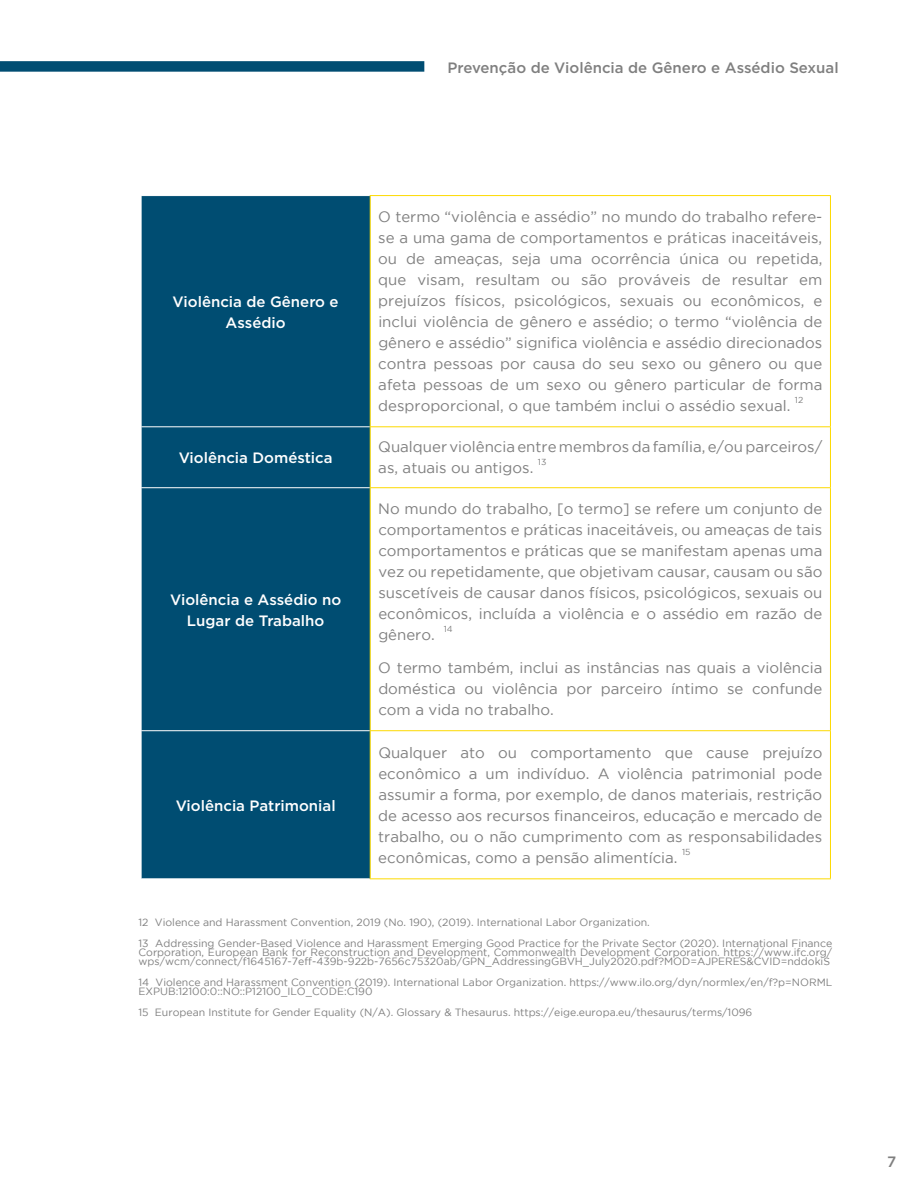
<style>
.page{position:relative;width:918px;height:1188px;background:#fff}
.page>*{position:absolute;margin:0;border:0;box-sizing:border-box;transform-origin:0 0}
.t1{font:15px/21px "Gotham";color:#7f7f7f;text-align:justify}
.t2{font:500 15px/21px "Gotham";color:#fff;text-align:center}
.t3{font:500 15px "Gotham";color:#7f7f7f}
.t4{font:10.5px/9px "Gotham";color:#7f7f7f}
.t5{font:8.7px "Gotham";color:#7f7f7f}
</style>
<div class="page">
<div style="left:142px;top:196px;width:228px;height:682px;background:#004d72"></div>
<hr style="left:141px;top:426px;width:229px;height:1px;background:#fff">
<hr style="left:141px;top:487px;width:229px;height:1px;background:#fff">
<hr style="left:141px;top:730px;width:229px;height:1px;background:#fff">
<hr style="left:370px;top:195px;width:461px;height:1px;background:#fdda00">
<hr style="left:370px;top:196px;width:1px;height:230px;background:#fdda00">
<hr style="left:830px;top:196px;width:1px;height:230px;background:#fdda00">
<hr style="left:370px;top:426px;width:461px;height:1px;background:#fdda00">
<hr style="left:370px;top:427px;width:1px;height:60px;background:#fdda00">
<hr style="left:830px;top:427px;width:1px;height:60px;background:#fdda00">
<hr style="left:370px;top:487px;width:461px;height:1px;background:#fdda00">
<hr style="left:370px;top:488px;width:1px;height:242px;background:#fdda00">
<hr style="left:830px;top:488px;width:1px;height:242px;background:#fdda00">
<hr style="left:370px;top:730px;width:461px;height:1px;background:#fdda00">
<hr style="left:370px;top:731px;width:1px;height:147px;background:#fdda00">
<hr style="left:830px;top:731px;width:1px;height:147px;background:#fdda00">
<hr style="left:370px;top:878px;width:461px;height:1px;background:#fdda00">
<div style="left:0;top:61px;width:424px;height:11px;background:#004d72"></div>
<p class="t3" style="left:448px;top:58px;width:393px">Prevenção de Violência de Gênero e Assédio Sexual</p>
<p class="t2" style="left:173px;top:291px;width:168px">Violência de Gênero e<br>Assédio</p>
<p class="t1" style="left:378px;top:206px;width:446px">O termo “violência e assédio” no mundo do trabalho refere&shy;se a uma gama de comportamentos e práticas inaceitáveis, ou de ameaças, seja uma ocorrência única ou repetida, que visam, resultam ou são prováveis de resultar em prejuízos físicos, psicológicos, sexuais ou econômicos, e inclui violência de gênero e assédio; o termo “violência de gênero e assédio” significa violência e assédio direcionados contra pessoas por causa do seu sexo ou gênero ou que afeta pessoas de um sexo ou gênero particular de forma desproporcional, o que também inclui o assédio sexual.</p>
<p class="t5" style="left:795px;top:395px;width:10px">12</p>
<p class="t2" style="left:179px;top:447px;width:155px">Violência Doméstica</p>
<p class="t1" style="left:378px;top:436px;width:446px">Qualquer violência entremembrosda família, e/ouparceiros/ as, atuais ou antigos.</p>
<p class="t5" style="left:538px;top:457px;width:10px">13</p>
<p class="t2" style="left:170px;top:589px;width:173px">Violência e Assédio no<br>Lugar de Trabalho</p>
<p class="t2" style="left:176px;top:795px;width:161px">Violência Patrimonial</p>
<p class="t1" style="left:378px;top:498px;width:446px">No mundo do trabalho, [o termo] se refere um conjunto de comportamentos e práticas inaceitáveis, ou ameaças de tais comportamentos e práticas que se manifestam apenas uma vez ou repetidamente, que objetivam causar, causam ou são suscetíveis de causar danos físicos, psicológicos, sexuais ou econômicos, incluída a violência e o assédio em razão de gênero.</p>
<p class="t5" style="left:444px;top:624px;width:10px">14</p>
<p class="t1" style="left:378px;top:657px;width:446px">O termo também, inclui as instâncias nas quais a violência doméstica ou violência por parceiro íntimo se confunde com a vida no trabalho.</p>
<p class="t1" style="left:378px;top:742px;width:446px">Qualquer ato ou comportamento que cause prejuízo econômico a um indivíduo. A violência patrimonial pode assumir a forma, por exemplo, de danos materiais, restrição de acesso aos recursos financeiros, educação e mercado de trabalho, ou o não cumprimento com as responsabilidades econômicas, como a pensão alimentícia.</p>
<p class="t5" style="left:682px;top:847px;width:10px">15</p>
<p class="t4" style="left:139px;top:911px;width:695px;line-height:21px">12 Violence and Harassment Convention, 2019 (No. 190), (2019). International Labor Organization.<br>13 Addressing Gender-Based Violence and Harassment Emerging Good Practice for the Private Sector (2020). International Finance</p>
<p class="t4" style="left:138px;top:947px;width:695px">Corporation, European Bank for Reconstruction and Development, Commonwealth Development Corporation. https://www.ifc.org/ wps/wcm/connect/f1645167-7eff-439b-922b-7656c75320ab/GPN_AddressingGBVH_July2020.pdf?MOD=AJPERES&amp;CVID=nddokiS</p>
<p class="t4" style="left:138px;top:977px;width:695px">14 Violence and Harassment Convention (2019). International Labor Organization. https://www.ilo.org/dyn/normlex/en/f?p=NORML<br>EXPUB:12100:0::NO::P12100_ILO_CODE:C190</p>
<p class="t4" style="left:138px;top:1007px;width:615px">15 European Institute for Gender Equality (N/A). Glossary &amp; Thesaurus. https://eige.europa.eu/thesaurus/terms/1096</p>
<p class="t3" style="left:887px;top:1151px;width:11px">7</p>
</div>
